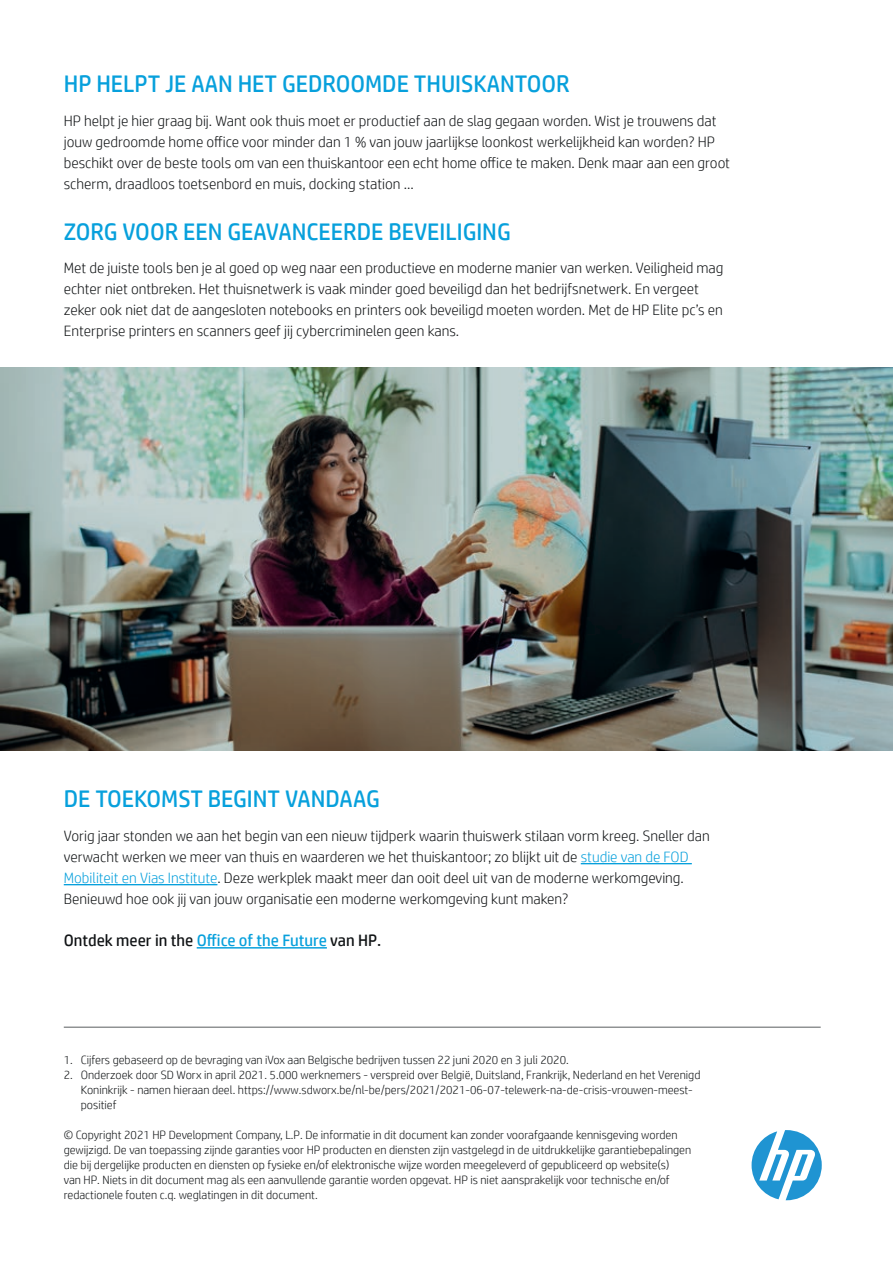
<style>
.page{position:relative;width:893px;height:1263px;background:#fff}
.page>*{position:absolute;margin:0;border:0;box-sizing:border-box;transform-origin:0 0}
.t1{font:24px "HP Simplified";color:#07a0dc}
.t2{font:16.5px "HP Simplified";color:#111416}
.t3{font:300 15px/21px "HP Simplified";color:#111416}
.t4{font:300 12px/15px "HP Simplified";color:#111416}
.s1{color:#07a0dc}
</style>
<div class="page">
<hr style="left:581px;top:863px;width:111px;height:1px;background:#07a0dc">
<hr style="left:64px;top:884px;width:153px;height:1px;background:#07a0dc">
<hr style="left:197px;top:947px;width:130px;height:1px;background:#07a0dc">
<hr style="left:64px;top:1027px;width:757px;height:1px;background:#5a5e60">
<img style="left:0;top:368px;width:893px;height:382px">
<svg style="left:752px;top:1130px;width:70px;height:70px"></svg>
<h1 class="t1" style="left:64px;top:68px;width:507px">HP HELPT JE AAN HET GEDROOMDE THUISKANTOOR</h1>
<p class="t3" style="left:64px;top:109px;width:668px">HP helpt je hier graag bij. Want ook thuis moet er productief aan de slag gegaan worden. Wist je trouwens dat jouw gedroomde home office voor minder dan 1 % van jouw jaarlijkse loonkost werkelijkheid kan worden? HP beschikt over de beste tools om van een thuiskantoor een echt home office te maken. Denk maar aan een groot scherm, draadloos toetsenbord en muis, docking station …</p>
<h1 class="t1" style="left:64px;top:216px;width:448px">ZORG VOOR EEN GEAVANCEERDE BEVEILIGING</h1>
<p class="t3" style="left:64px;top:257px;width:661px">Met de juiste tools ben je al goed op weg naar een productieve en moderne manier van werken. Veiligheid mag echter niet ontbreken. Het thuisnetwerk is vaak minder goed beveiligd dan het bedrijfsnetwerk. En vergeet zeker ook niet dat de aangesloten notebooks en printers ook beveiligd moeten worden. Met de HP Elite pc’s en Enterprise printers en scanners geef jij cybercriminelen geen kans.</p>
<h1 class="t1" style="left:64px;top:783px;width:317px">DE TOEKOMST BEGINT VANDAAG</h1>
<p class="t3" style="left:64px;top:825px;width:648px">Vorig jaar stonden we aan het begin van een nieuw tijdperk waarin thuiswerk stilaan vorm kreeg. Sneller dan verwacht werken we meer van thuis en waarderen we het thuiskantoor; zo blijkt uit de <span class="s1">studie van de FOD Mobiliteit en Vias Institute</span>. Deze werkplek maakt meer dan ooit deel uit van de moderne werkomgeving.<br>Benieuwd hoe ook jij van jouw organisatie een moderne werkomgeving kunt maken?</p>
<p class="t2" style="left:64px;top:930px;width:319px">Ontdek meer in the <span class="s1">Office of the Future</span> van HP.</p>
<p class="t4" style="left:64px;top:1052px;width:507px">1. Cijfers gebaseerd op de bevraging van iVox aan Belgische bedrijven tussen 22 juni 2020 en 3 juli 2020.</p>
<p class="t4" style="left:81px;top:1067px;width:621px;text-indent:-17px">2. Onderzoek door SD Worx in april 2021. 5.000 werknemers - verspreid over België, Duitsland, Frankrijk, Nederland en het Verenigd<br>Koninkrijk - namen hieraan deel. https://www.sdworx.be/nl-be/pers/2021/2021-06-07-telewerk-na-de-crisis-vrouwen-meest&shy;positief</p>
<p class="t4" style="left:64px;top:1127px;width:629px">© Copyright 2021 HP Development Company, L.P. De informatie in dit document kan zonder voorafgaande kennisgeving worden gewijzigd. De van toepassing zijnde garanties voor HP producten en diensten zijn vastgelegd in de uitdrukkelijke garantiebepalingen die bij dergelijke producten en diensten op fysieke en/of elektronische wijze worden meegeleverd of gepubliceerd op website(s)<br>van HP. Niets in dit document mag als een aanvullende garantie worden opgevat. HP is niet aansprakelijk voor technische en/of redactionele fouten c.q. weglatingen in dit document.</p>
</div>
